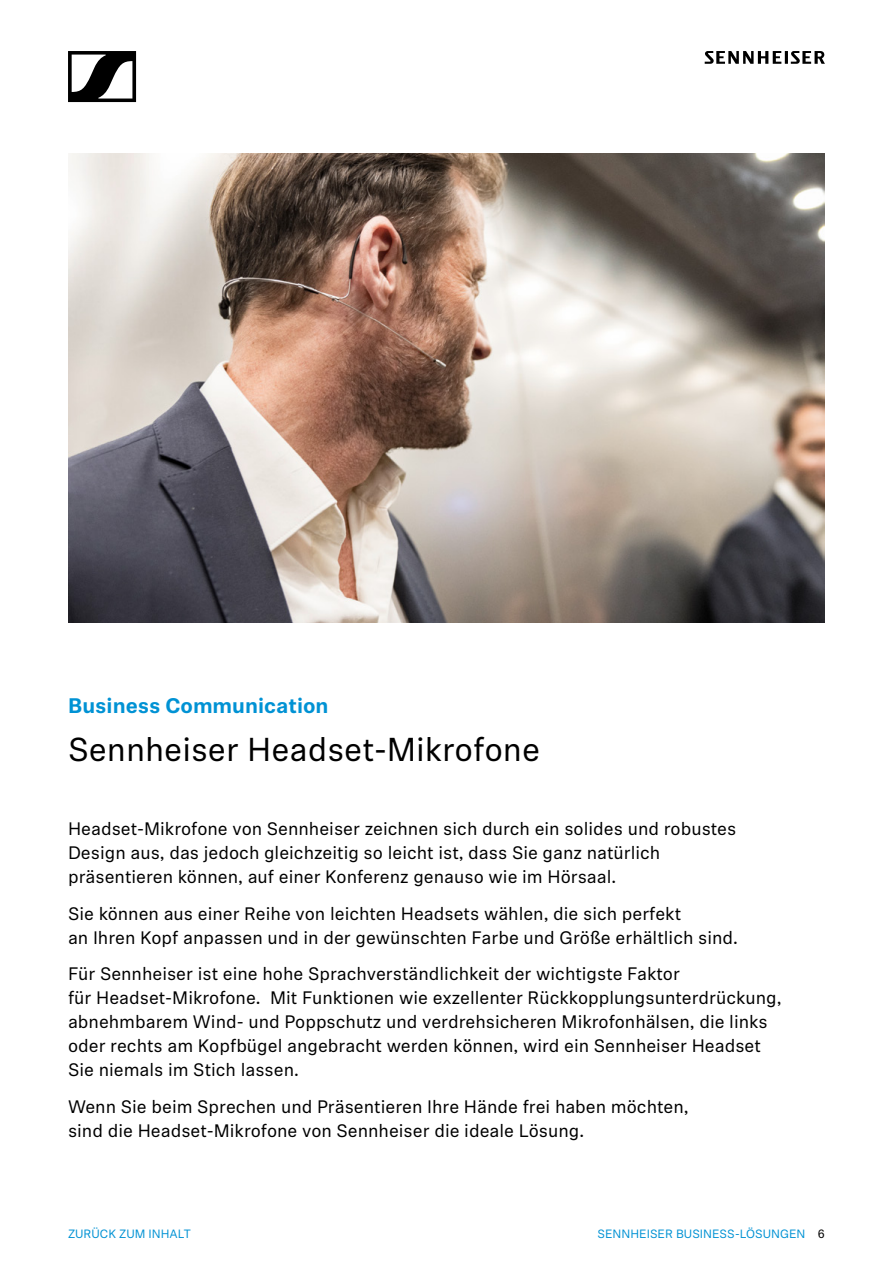
<style>
.page{position:relative;width:893px;height:1263px;background:#fff}
.page>*{position:absolute;margin:0;border:0;box-sizing:border-box;transform-origin:0 0}
.t1{font:33px "Sennheiser Neue";color:#000}
.t2{font:700 21px "Sennheiser Neue";color:#0092d4}
.t3{font:18px/24px "Sennheiser Neue";color:#000}
.t4{font:12px "Sennheiser Neue";color:#0092d4}
.s1{color:#000}
</style>
<div class="page">
<svg style="left:68px;top:51px;width:68px;height:51px"></svg>
<svg style="left:705px;top:51px;width:120px;height:13px"></svg>
<img style="left:68px;top:153px;width:757px;height:470px">
<p class="t2" style="left:68px;top:691px;width:262px">Business Communication</p>
<h1 class="t1" style="left:68px;top:727px;width:474px">Sennheiser Headset-Mikrofone</h1>
<p class="t3" style="left:68px;top:816px;width:670px">Headset-Mikrofone von Sennheiser zeichnen sich durch ein solides und robustes<br>Design aus, das jedoch gleichzeitig so leicht ist, dass Sie ganz natürlich präsentieren können, auf einer Konferenz genauso wie im Hörsaal.</p>
<p class="t3" style="left:68px;top:900px;width:671px">Sie können aus einer Reihe von leichten Headsets wählen, die sich perfekt<br>an Ihren Kopf anpassen und in der gewünschten Farbe und Größe erhältlich sind.</p>
<p class="t3" style="left:68px;top:961px;width:715px">Für Sennheiser ist eine hohe Sprachverständlichkeit der wichtigste Faktor<br>für Headset-Mikrofone. Mit Funktionen wie exzellenter Rückkopplungsunterdrückung, abnehmbarem Wind- und Poppschutz und verdrehsicheren Mikrofonhälsen, die links oder rechts am Kopfbügel angebracht werden können, wird ein Sennheiser Headset Sie niemals im Stich lassen.</p>
<p class="t3" style="left:68px;top:1094px;width:622px">Wenn Sie beim Sprechen und Präsentieren Ihre Hände frei haben möchten, sind die Headset-Mikrofone von Sennheiser die ideale Lösung.</p>
<p class="t4" style="left:68px;top:1225px;width:124px">ZURÜCK ZUM INHALT</p>
<p class="t4" style="left:598px;top:1225px;width:229px">SENNHEISER BUSINESS-LÖSUNGEN <span class="s1">6</span></p>
</div>
